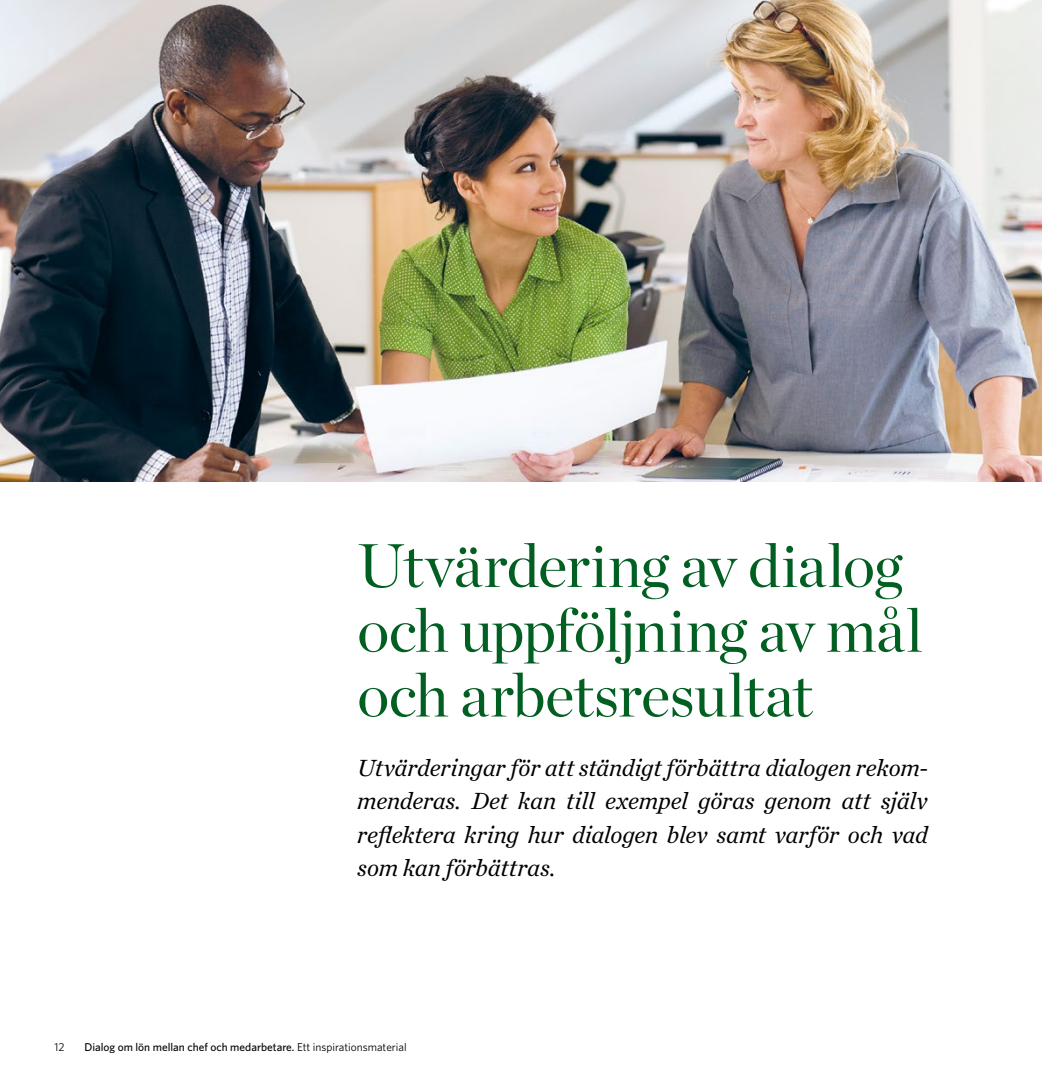
<style>
.page{position:relative;width:1042px;height:1092px;background:#fff}
.page>*{position:absolute;margin:0;border:0;box-sizing:border-box;transform-origin:0 0}
.H1___Kapitelrubrik{font:61.25px/64.8px "Chronicle Display";letter-spacing:-.015em;color:#005f21}
.P__Ingress{font:italic 24.5px/33.2px "Chronicle Text G1";letter-spacing:-.01em;color:#000;text-align:justify}
.t1{font:500 11.38px "Whitney";color:#000}
.t2{font:11.38px "Whitney";color:#000}
.s1{font-weight:400}
</style>
<div class="page">
<img style="left:0;top:0;width:1042px;height:482px">
<h1 class="H1___Kapitelrubrik" style="left:357px;top:528px;width:567px">Utvärdering av dialog och uppföljning av mål och arbetsresultat</h1>
<p class="P__Ingress" style="left:357px;top:749px;width:572px">Utvärderingar för att ständigt förbättra dialogen rekom&shy;menderas. Det kan till exempel göras genom att själv reflektera kring hur dialogen blev samt varför och vad som kan förbättras.</p>
<p class="t2" style="left:54px;top:1039px;width:12px">12</p>
<p class="t1" style="left:84px;top:1039px;width:324px">Dialog om lön mellan chef och medarbetare. <span class="s1">Ett inspirationsmaterial</span></p>
</div>
